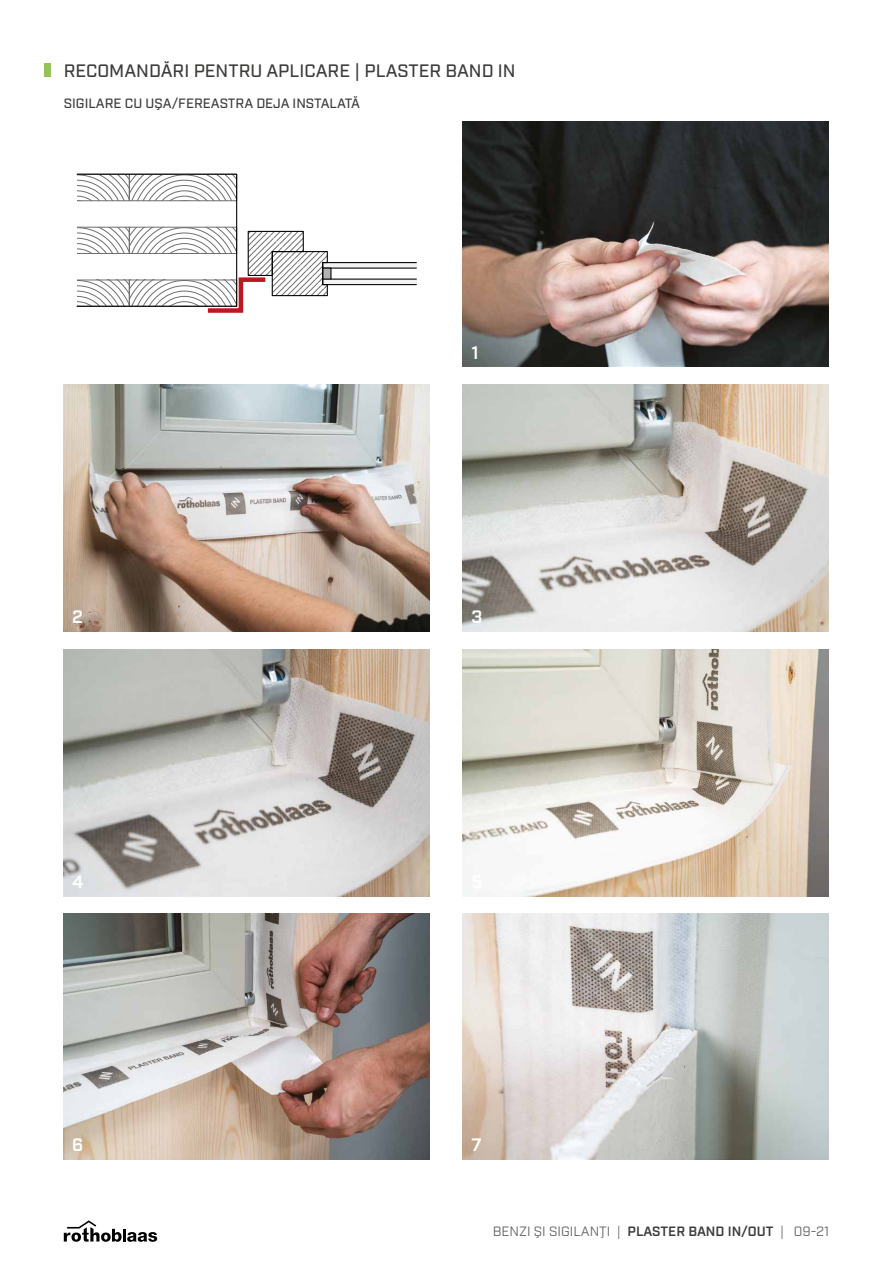
<style>
.page{position:relative;width:893px;height:1263px;background:#fff}
.page>*{position:absolute;margin:0;border:0;box-sizing:border-box;transform-origin:0 0}
.t1{font:500 18px "Industry";color:#3c3c3b}
.t2{font:600 18px "Industry";color:#fff}
.t3{font:13.5px "Industry";color:#646363}
.t4{font:500 13.5px "Industry";color:#3c3c3b}
.s1{font-weight:600;color:#3c3c3b}
</style>
<div class="page">
<div style="left:323px;top:263px;width:93px;height:5px;background:#f2f2f2"></div>
<div style="left:323px;top:279px;width:93px;height:6px;background:#f2f2f2"></div>
<svg style="left:79px;top:176px;width:156px;height:26px"></svg>
<div style="left:77px;top:174px;width:160px;height:133px;border:1px solid #000"></div>
<hr style="left:323px;top:262px;width:93px;height:1px;background:#000">
<hr style="left:323px;top:268px;width:93px;height:1px;background:#000">
<hr style="left:323px;top:279px;width:93px;height:1px;background:#000">
<hr style="left:323px;top:284px;width:93px;height:1px;background:#000">
<div style="left:323px;top:268px;width:8px;height:11px;background:#b3b2b2"></div>
<svg style="left:77px;top:227px;width:251px;height:86px"></svg>
<img style="left:463px;top:122px;width:365px;height:244px">
<img style="left:463px;top:913px;width:365px;height:247px">
<img style="left:64px;top:913px;width:365px;height:247px">
<img style="left:463px;top:649px;width:365px;height:247px">
<img style="left:64px;top:649px;width:365px;height:247px">
<img style="left:463px;top:384px;width:365px;height:247px">
<img style="left:64px;top:384px;width:365px;height:247px">
<svg style="left:64px;top:1220px;width:93px;height:22px"></svg>
<div style="left:45px;top:64px;width:6px;height:13px;background:#94c356"></div>
<h1 class="t1" style="left:64px;top:60px;width:453px">RECOMANDĂRI PENTRU APLICARE | PLASTER BAND IN</h1>
<p class="t4" style="left:64px;top:95px;width:298px">SIGILARE CU UŞA/FEREASTRA DEJA INSTALATĂ</p>
<h1 class="t2" style="left:72px;top:606px;width:12px">2</h1>
<h1 class="t2" style="left:72px;top:871px;width:13px">4</h1>
<h1 class="t2" style="left:72px;top:1134px;width:13px">6</h1>
<h1 class="t2" style="left:471px;top:342px;width:9px">1</h1>
<h1 class="t2" style="left:471px;top:606px;width:12px">3</h1>
<h1 class="t2" style="left:471px;top:1134px;width:12px">7</h1>
<p class="t3" style="left:493px;top:1223px;width:338px">BENZI ŞI SIGILANŢI | <span class="s1">PLASTER BAND IN/OUT</span> | 09-21</p>
</div>
